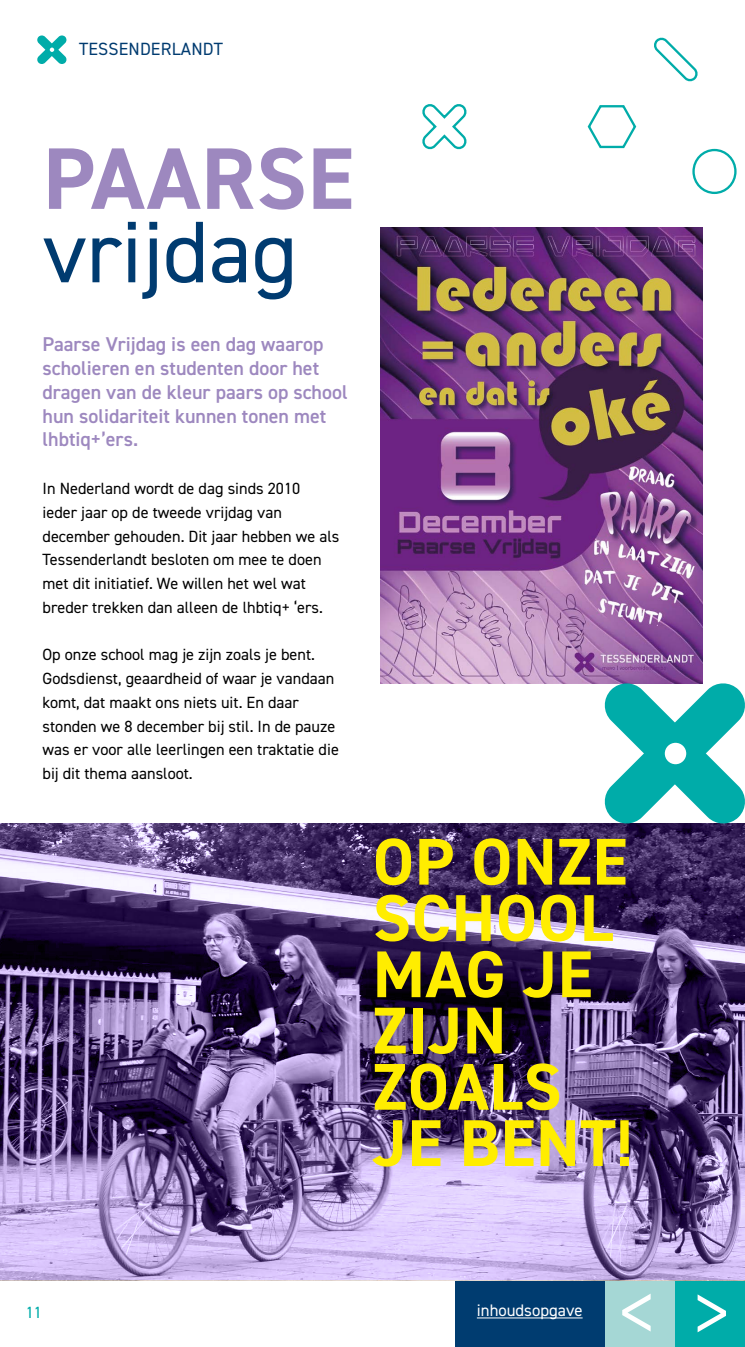
<style>
.page{position:relative;width:745px;height:1347px;background:#fff}
.page>*{position:absolute;margin:0;border:0;box-sizing:border-box;transform-origin:0 0}
.t1{font:87.62px "DIN2014";color:#003b70}
.t2{font:700 87.62px "DIN2014";letter-spacing:.01em;color:#9d88bf}
.t3{font:700 66.25px/56.2px "DIN2014";letter-spacing:.01em;color:#ffed00}
.t4{font:600 20px/23.8px "DIN2014";color:#9d88bf}
.t5{font:17.75px "DIN2014";letter-spacing:.01em;color:#003b70}
.t6{font:16.75px "DIN2014";color:#fff}
.t7{font:16.25px/23.8px "DIN2014";color:#000}
.t8{font:16.25px "DIN2014";color:#00aca9}
</style>
<div class="page">
<svg style="left:37px;top:35px;width:30px;height:29px"></svg>
<div style="left:454px;top:1279px;width:150px;height:67px;background:#003c70"></div>
<div style="left:604px;top:1279px;width:70px;height:67px;background:#a5d7d5"></div>
<div style="left:674px;top:1279px;width:70px;height:67px;background:#00aca9"></div>
<svg style="left:697px;top:1294px;width:28px;height:38px"></svg>
<svg style="left:622px;top:1294px;width:28px;height:37px"></svg>
<hr style="left:476px;top:1317px;width:106px;height:1px;background:#fff">
<img style="left:380px;top:228px;width:322px;height:456px">
<svg style="left:0;top:823px;width:744px;height:456px"></svg>
<svg style="left:587px;top:105px;width:50px;height:44px"></svg>
<div style="left:692px;top:149px;width:44px;height:45px;border:2px solid #00aca9;border-radius:50%"></div>
<svg style="left:422px;top:104px;width:45px;height:46px"></svg>
<svg style="left:654px;top:37px;width:44px;height:45px"></svg>
<svg style="left:602px;top:681px;width:142px;height:144px"></svg>
<div style="left:664px;top:743px;width:21px;height:21px;background:#fff;border-radius:50%"></div>
<p class="t5" style="left:79px;top:38px;width:145px">TESSENDERLANDT</p>
<h1 class="t2" style="left:43px;top:120px;width:312px">PAARSE</h1>
<h1 class="t1" style="left:43px;top:197px;width:256px">vrijdag</h1>
<p class="t4" style="left:43px;top:332px;width:306px">Paarse Vrijdag is een dag waarop scholieren en studenten door het dragen van de kleur paars op school hun solidariteit kunnen tonen met lhbtiq+’ers.</p>
<p class="t7" style="left:43px;top:476px;width:298px">In Nederland wordt de dag sinds 2010<br>ieder jaar op de tweede vrijdag van december gehouden. Dit jaar hebben we als Tessenderlandt besloten om mee te doen met dit initiatief. We willen het wel wat breder trekken dan alleen de lhbtiq+ ‘ers.</p>
<p class="t7" style="left:43px;top:642px;width:298px">Op onze school mag je zijn zoals je bent.<br>Godsdienst, geaardheid of waar je vandaan komt, dat maakt ons niets uit. En daar stonden we 8 december bij stil. In de pauze was er voor alle leerlingen een traktatie die bij dit thema aansloot.</p>
<h2 class="t3" style="left:372px;top:833px;width:261px">OP ONZE<br>SCHOOL<br>MAG JE<br>ZIJN<br>ZOALS<br>JE BENT!</h2>
<p class="t8" style="left:26px;top:1302px;width:18px">11</p>
<p class="t6" style="left:476px;top:1300px;width:107px">inhoudsopgave</p>
</div>
